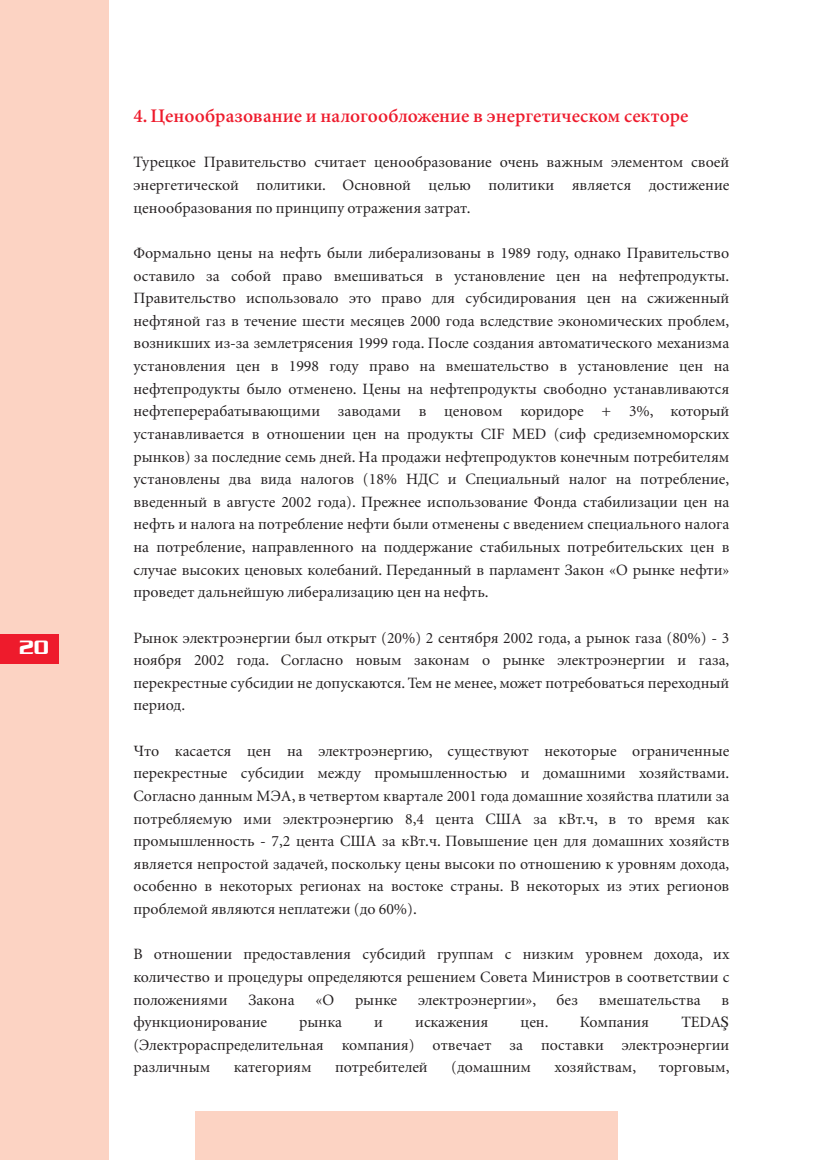
<style>
.page{position:relative;width:814px;height:1160px;background:#fff}
.page>*{position:absolute;margin:0;border:0;box-sizing:border-box;transform-origin:0 0}
.t1{font:500 21px "Serpentine";color:#fff}
.t2{font:600 19.25px "Minion Cyr";color:#ee1b2c}
.t3{font:15.75px/22.6px "Minion Cyr";color:#231f20;text-align:justify}
.s1{font-family:"Thourque"}
</style>
<div class="page">
<div style="left:0;top:0;width:109px;height:1160px;background:#fcd3c3"></div>
<div style="left:0;top:634px;width:59px;height:30px;background:#ee1b2c"></div>
<div style="left:195px;top:1111px;width:422px;height:49px;background:#fcd3c3"></div>
<h1 class="t1" style="left:19px;top:641px;width:31px">20</h1>
<p class="t2" style="left:133px;top:108px;width:556px">4. Ценообразование и налогообложение в энергетическом секторе</p>
<p class="t3" style="left:133px;top:152px;width:597px">Турецкое Правительство считает ценообразование очень важным элементом своей энергетической политики. Основной целью политики является достижение ценообразования по принципу отражения затрат.</p>
<p class="t3" style="left:133px;top:243px;width:597px">Формально цены на нефть были либерализованы в 1989 году, однако Правительство оставило за собой право вмешиваться в установление цен на нефтепродукты.<br>Правительство использовало это право для субсидирования цен на сжиженный нефтяной газ в течение шести месяцев 2000 года вследствие экономических проблем, возникших из-за землетрясения 1999 года. После создания автоматического механизма установления цен в 1998 году право на вмешательство в установление цен на нефтепродукты было отменено. Цены на нефтепродукты свободно устанавливаются нефтеперерабатывающими заводами в ценовом коридоре + 3%, который устанавливается в отношении цен на продукты CIF MED (сиф средиземноморских рынков) за последние семь дней. На продажи нефтепродуктов конечным потребителям установлены два вида налогов (18% НДС и Специальный налог на потребление, введенный в августе 2002 года). Прежнее использование Фонда стабилизации цен на нефть и налога на потребление нефти были отменены с введением специального налога на потребление, направленного на поддержание стабильных потребительских цен в случае высоких ценовых колебаний. Переданный в парламент Закон «О рынке нефти» проведет дальнейшую либерализацию цен на нефть.</p>
<p class="t3" style="left:133px;top:627px;width:597px">Рынок электроэнергии был открыт (20%) 2 сентября 2002 года, а рынок газа (80%) - 3 ноября 2002 года. Согласно новым законам о рынке электроэнергии и газа, перекрестные субсидии не допускаются. Тем не менее, может потребоваться переходный период.</p>
<p class="t3" style="left:133px;top:740px;width:597px">Что касается цен на электроэнергию, существуют некоторые ограниченные перекрестные субсидии между промышленностью и домашними хозяйствами.<br>Согласно данным МЭА, в четвертом квартале 2001 года домашние хозяйства платили за потребляемую ими электроэнергию 8,4 цента США за кВт.ч, в то время как промышленность - 7,2 цента США за кВт.ч. Повышение цен для домашних хозяйств является непростой задачей, поскольку цены высоки по отношению к уровням дохода, особенно в некоторых регионах на востоке страны. В некоторых из этих регионов проблемой являются неплатежи (до 60%).</p>
<p class="t3" style="left:133px;top:944px;width:597px">В отношении предоставления субсидий группам с низким уровнем дохода, их количество и процедуры определяются решением Совета Министров в соответствии с положениями</p>
<p class="t3" style="left:248px;top:989px;width:48px">Закона</p>
<p class="t3" style="left:315px;top:989px;width:20px">«О</p>
<p class="t3" style="left:355px;top:989px;width:44px">рынке</p>
<p class="t3" style="left:418px;top:989px;width:120px">электроэнергии»,</p>
<p class="t3" style="left:556px;top:989px;width:23px">без</p>
<p class="t3" style="left:598px;top:989px;width:103px">вмешательства</p>
<p class="t3" style="left:721px;top:989px;width:9px">в</p>
<p class="t3" style="left:133px;top:1012px;width:135px">функционирование</p>
<p class="t3" style="left:299px;top:1012px;width:44px">рынка</p>
<p class="t3" style="left:374px;top:1012px;width:10px">и</p>
<p class="t3" style="left:415px;top:1012px;width:74px">искажения</p>
<p class="t3" style="left:520px;top:1012px;width:29px">цен.</p>
<p class="t3" style="left:579px;top:1012px;width:71px">Компания</p>
<p class="t3" style="left:133px;top:1012px;width:597px;text-indent:547px">TEDA<span class="s1">Ω </span>(Электрораспределительная компания) отвечает за поставки электроэнергии различным</p>
<p class="t3" style="left:233px;top:1057px;width:79px">категориям</p>
<p class="t3" style="left:335px;top:1057px;width:94px">потребителей</p>
<p class="t3" style="left:451px;top:1057px;width:81px">(домашним</p>
<p class="t3" style="left:554px;top:1057px;width:83px">хозяйствам,</p>
<p class="t3" style="left:658px;top:1057px;width:72px">торговым,</p>
</div>
